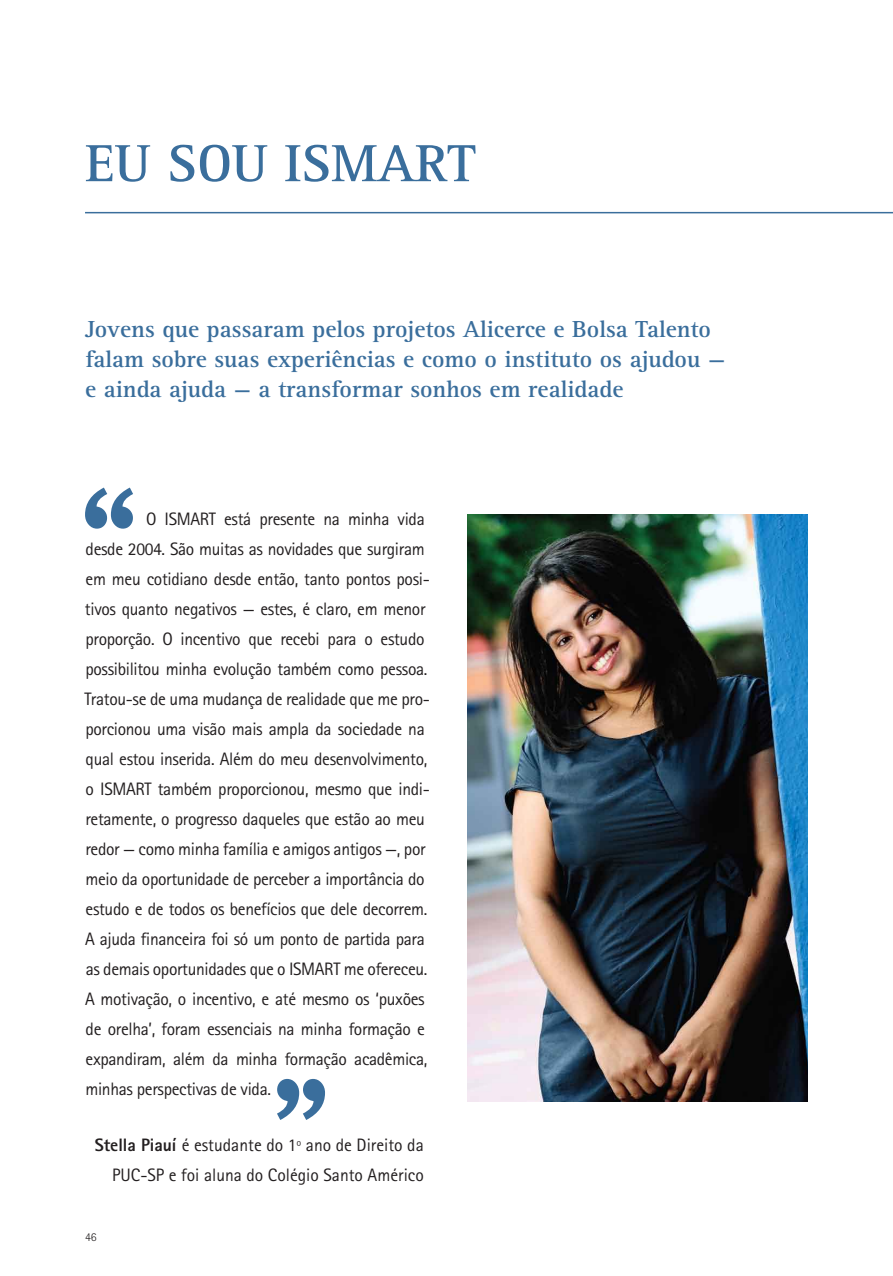
<style>
.page{position:relative;width:893px;height:1276px;background:#fff}
.page>*{position:absolute;margin:0;border:0;box-sizing:border-box;transform-origin:0 0}
.t1{font:700 54px "Rotis Serif";color:#3a6e9c}
.t2{font:700 24px/30px "Rotis Serif";color:#3a6e9c}
.t3{font:18px/30px "Rotis Sans Serif";letter-spacing:-.02em;color:#231f20}
.t4{font:18px/30px "Rotis Sans Serif";color:#231f20;text-align:right}
.t5{font:300 12px "Rotis Sans Serif";color:#231f20}
.s1{font-weight:800}
</style>
<div class="page">
<img style="left:468px;top:514px;width:340px;height:587px">
<svg style="left:85px;top:487px;width:48px;height:41px"></svg>
<svg style="left:277px;top:1079px;width:48px;height:41px"></svg>
<hr style="left:85px;top:212px;width:808px;height:1px;background:#3a6e9c">
<h1 class="t1" style="left:85px;top:131px;width:392px">EU SOU IS MART</h1>
<h2 class="t2" style="left:85px;top:315px;width:642px">Jovens que passaram pelos projetos Alicerce e Bolsa Talento falam sobre suas experiências e como o instituto os ajudou — e ainda ajuda — a transformar sonhos em realidade</h2>
<p class="t3" style="left:84px;top:504px;width:347px;text-indent:62px">O ISMART está presente na minha vida desde 2004. São muitas as novidades que surgiram em meu cotidiano desde então, tanto pontos posi&shy;tivos quanto negativos — estes, é claro, em menor proporção. O incentivo que recebi para o estudo possibilitou minha evolução também como pessoa.<br>Tratou-se de uma mudança de realidade que me pro&shy;porcionou uma visão mais ampla da sociedade na qual estou inserida. Além do meu desenvolvimento, o ISMART também proporcionou, mesmo que indi&shy;retamente, o progresso daqueles que estão ao meu redor — como minha família e amigos antigos —, por meio da oportunidade de perceber a importância do estudo e de todos os benefícios que dele decorrem.<br>A ajuda financeira foi só um ponto de partida para as demais oportunidades que o ISMART me ofereceu.<br>A motivação, o incentivo, e até mesmo os ‘puxões de orelha’, foram essenciais na minha formação e expandiram, além da minha formação acadêmica, minhas perspectivas de vida.</p>
<p class="t4" style="left:95px;top:1129px;width:331px"><span class="s1">Stella Piauí</span> é estudante do 1º ano de Direito da<br>PUC-SP e foi aluna do Colégio Santo Américo</p>
<p class="t5" style="left:85px;top:1230px;width:13px">46</p>
</div>
